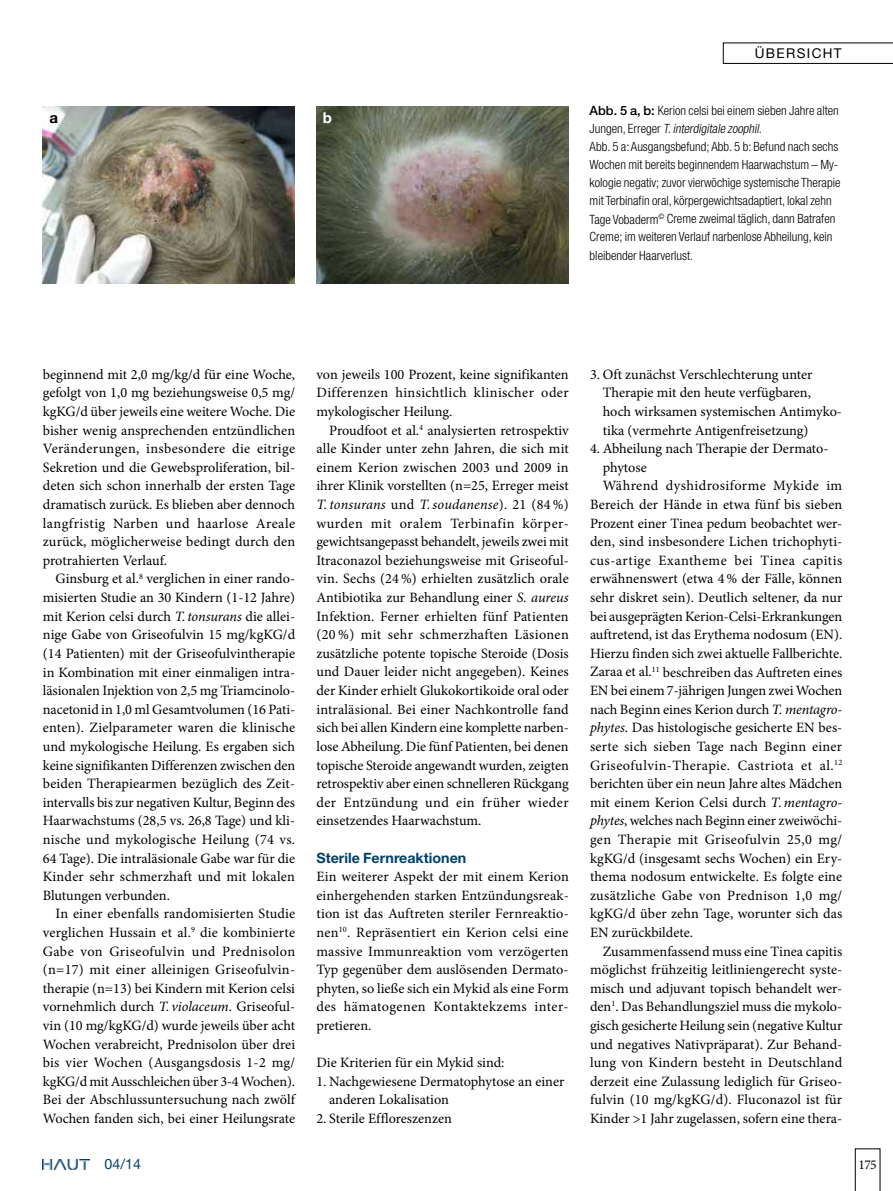
<style>
.page{position:relative;width:893px;height:1191px;background:#fff}
.page>*{position:absolute;margin:0;border:0;box-sizing:border-box;transform-origin:0 0}
.t1{font:700 15px "Helvetica Neue LT Std";color:#000}
.t2{font:700 15px "Helvetica Neue LT Std";color:#fff}
.t3{font:14.25px/18.6px "Minion Pro";color:#000;text-align:justify}
.t4{font:14.25px "Minion Pro";letter-spacing:.03em;color:#000}
.t5{font:14.25px "Minion Pro";letter-spacing:.02em;color:#000}
.t6{font:14.25px "Minion Pro";letter-spacing:.035em;color:#000}
.t7{font:14.25px "Minion Pro";letter-spacing:.025em;color:#000}
.t8{font:700 14.25px "Helvetica Neue LT Std";color:#004169}
.t9{font:14.25px "Helvetica Neue LT Std";color:#004169}
.t10{font:13.5px "Helvetica Neue LT Std";letter-spacing:.1em;color:#000}
.t11{font:13.5px "Minion Pro";color:#000}
.t12{font:300 condensed 12.75px/18px "Helvetica Neue LT Std";color:#000}
.s1{font-weight:500;font-stretch:normal}
.s2{font-style:italic}
</style>
<div class="page">
<svg style="left:855px;top:1148px;width:25px;height:43px"></svg>
<svg style="left:43px;top:1169px;width:43px;height:1px"></svg>
<img style="left:43px;top:1159px;width:46px;height:10px">
<svg style="left:723px;top:43px;width:170px;height:21px"></svg>
<img style="left:43px;top:106px;width:252px;height:178px">
<img style="left:316px;top:106px;width:252px;height:178px">
<p class="t1" style="left:49px;top:108px;width:10px">a</p>
<p class="t2" style="left:323px;top:108px;width:11px">b</p>
<p class="t10" style="left:755px;top:45px;width:88px">ÜBERSICHT</p>
<p class="t12" style="left:590px;top:102px;width:252px"><span class="s1">Abb. 5 a, b:</span> Kerion celsi bei einem sieben Jahre alten J u n g e n , E r r e g e r <span class="s2">T.interdigitale zoophil</span>.<br>Abb. 5 a: Ausgangsbefund; Abb. 5 b: Befund nach sechs Wochen mit bereits beginnendem Haarwachstum – My&shy;kologie negativ; zuvor vierwöchige systemische Therapie mit Terbinafin oral, körpergewichtsadaptiert, lokal zehn Tage Vobaderm<sup>©</sup> Creme zweimal täglich, dann Batrafen Creme; im weiteren Verlauf narbenlose Abheilung, kein bleibender Haarverlust.</p>
<p class="t3" style="left:43px;top:365px;width:254px">beginnend mit 2,0 mg/kg/d für eine Woche, gefolgt von 1,0 mg beziehungsweise 0,5 mg/ kgKG/d über jeweils eine weitere Woche. Die bisher wenig ansprechenden entzündlichen Veränderungen, insbesondere die eitrige Sekretion und die Gewebsproliferation, bil&shy;deten sich schon innerhalb der ersten Tage dramatisch zurück. Es blieben aber dennoch langfristig Narben und haarlose Areale zurück, möglicherweise bedingt durch den protrahierten Verlauf.</p>
<p class="t3" style="left:43px;top:569px;width:254px;text-indent:13px">Ginsburg et al.<sup>8</sup> verglichen in einer rando&shy;misierten Studie an 30 Kindern (1-12 Jahre) mit Kerion celsi durch <span class="s2">T.tonsurans</span> die allei&shy;nige Gabe von Griseofulvin 15 mg/kgKG/d (14 Patienten) mit der Griseofulvintherapie in Kombination mit einer einmaligen intra&shy;läsionalen Injektion von 2,5 mg Triamcinolo&shy;nacetonid in 1,0 ml Gesamtvolumen (16 Pati&shy;enten). Zielparameter waren die klinische und mykologische Heilung. Es ergaben sich keine signifikanten Differenzen zwischen den beiden Therapiearmen bezüglich des Zeit&shy;intervalls bis zur negativen Kultur, Beginn des Haarwachstums (28,5 vs. 26,8 Tage) und kli&shy;nische und mykologische Heilung (74 vs.<br>64 Tage). Die intraläsionale Gabe war für die Kinder sehr schmerzhaft und mit lokalen Blutungen verbunden.</p>
<p class="t3" style="left:43px;top:904px;width:254px;text-indent:13px">In einer ebenfalls randomisierten Studie verglichen Hussain et al.<sup>9</sup> die kombinierte Gabe von Griseofulvin und Prednisolon (n=17) mit einer alleinigen Griseofulvin&shy;therapie (n=13) bei Kindern mit Kerion celsi vornehmlich durch <span class="s2">T. violaceum</span>. Griseoful&shy;vin (10 mg/kgKG/d) wurde jeweils über acht Wochen verabreicht, Prednisolon über drei bis vier Wochen (Ausgangsdosis 1-2 mg/ kgKG/d mit Ausschleichen über 3-4 Wochen).<br>Bei der Abschlussuntersuchung nach zwölf Wochen fanden sich, bei einer Heilungsrate</p>
<p class="t3" style="left:316px;top:365px;width:254px">von jeweils 100 Prozent, keine signifikanten Differenzen hinsichtlich klinischer oder mykologischer Heilung.</p>
<p class="t3" style="left:316px;top:421px;width:254px;text-indent:13px">Proudfoot et al.<sup>4</sup> analysierten retrospektiv alle Kinder unter zehn Jahren, die sich mit einem Kerion zwischen 2003 und 2009 in ihrer Klinik vorstellten (n=25, Erreger meist <span class="s2">T. tonsurans</span> und <span class="s2">T.soudanense</span>). 21 (84%) wurden mit oralem Terbinafin körper&shy;gewichtsangepasst behandelt, jeweils zwei mit Itraconazol beziehungsweise mit Griseoful&shy;vin. Sechs (24%) erhielten zusätzlich orale Antibiotika zur Behandlung einer <span class="s2">S. aureus </span>Infektion. Ferner erhielten fünf Patienten (20 %) mit sehr schmerzhaften Läsionen zusätzliche potente topische Steroide (Dosis und Dauer leider nicht angegeben). Keines der Kinder erhielt Glukokortikoide oral oder intraläsional. Bei einer Nachkontrolle fand sich bei allen Kindern eine komplette narben&shy;lose Abheilung. Die fünf Patienten, bei denen topische Steroide angewandt wurden, zeigten retrospektiv aber einen schnelleren Rückgang der Entzündung und ein früher wieder einsetzendes Haarwachstum.</p>
<p class="t8" style="left:316px;top:848px;width:151px">Sterile Fernreaktionen</p>
<p class="t3" style="left:316px;top:867px;width:254px">Ein weiterer Aspekt der mit einem Kerion einhergehenden starken Entzündungsreak&shy;tion ist das Auftreten steriler Fernreaktio&shy;nen<sup>10</sup>. Repräsentiert ein Kerion celsi eine massive Immunreaktion vom verzögerten Typ gegenüber dem auslösenden Dermato&shy;phyten, so ließe sich ein Mykid als eine Form des hämatogenen Kontaktekzems inter&shy;pretieren.</p>
<p class="t3" style="left:316px;top:1053px;width:190px">Die Kriterien für ein Mykid sind:</p>
<p class="t3" style="left:329px;top:1072px;width:237px;text-indent:-13px">1. Nachgewiesene Dermatophytose an einer anderen Lokalisation</p>
<p class="t3" style="left:316px;top:1109px;width:137px">2. Sterile Effloreszenzen</p>
<p class="t3" style="left:603px;top:365px;width:241px;text-align:left;text-indent:-13px">3. Oft zunächst Verschlechterung unter Therapie mit den heute verfügbaren, hoch wirksamen systemischen Antimyko&shy;tika (vermehrte Antigenfreisetzung)</p>
<p class="t3" style="left:590px;top:439px;width:240px">4. Abheilung nach Therapie der Dermato-</p>
<p class="t3" style="left:603px;top:458px;width:46px">phytose</p>
<p class="t4" style="left:603px;top:476px;width:241px">Während dyshidrosiforme Mykide im</p>
<p class="t3" style="left:590px;top:495px;width:254px">Bereich der Hände in etwa fünf bis sieben</p>
<p class="t3" style="left:590px;top:514px;width:254px">Prozent einer Tinea pedum beobachtet wer-</p>
<p class="t3" style="left:590px;top:532px;width:254px">den, sind insbesondere Lichen trichophyti-</p>
<p class="t6" style="left:590px;top:551px;width:254px">cus-artige Exantheme bei Tinea capitis</p>
<p class="t3" style="left:590px;top:569px;width:254px">erwähnenswert (etwa 4% der Fälle, können</p>
<p class="t3" style="left:590px;top:588px;width:254px">sehr diskret sein). Deutlich seltener, da nur</p>
<p class="t3" style="left:590px;top:607px;width:254px">bei ausgeprägten Kerion-Celsi-Erkrankungen</p>
<p class="t3" style="left:590px;top:625px;width:254px">auftretend, ist das Erythema nodosum (EN).</p>
<p class="t3" style="left:590px;top:644px;width:254px">Hierzu finden sich zwei aktuelle Fallberichte.</p>
<p class="t3" style="left:590px;top:662px;width:254px">Zaraa et al.<sup>11</sup> beschreiben das Auftreten eines</p>
<p class="t3" style="left:590px;top:681px;width:254px">EN bei einem 7-jährigen Jungen zwei Wochen</p>
<p class="t3" style="left:590px;top:700px;width:254px">nach Beginn eines Kerion durch <span class="s2">T. mentagro-</span></p>
<p class="t3" style="left:590px;top:718px;width:254px"><span class="s2">phytes</span>. Das histologische gesicherte EN bes-</p>
<p class="t5" style="left:590px;top:737px;width:254px">serte sich sieben Tage nach Beginn einer</p>
<p class="t4" style="left:590px;top:755px;width:254px">Griseofulvin-Therapie. Castriota et al.<sup>12</sup></p>
<p class="t3" style="left:590px;top:774px;width:254px">berichten über ein neun Jahre altes Mädchen</p>
<p class="t3" style="left:590px;top:793px;width:254px">mit einem Kerion Celsi durch <span class="s2">T.mentagro-</span></p>
<p class="t3" style="left:590px;top:811px;width:254px"><span class="s2">phytes</span>, welches nach Beginn einer zweiwöchi-</p>
<p class="t7" style="left:590px;top:830px;width:254px">gen Therapie mit Griseofulvin 25,0 mg/</p>
<p class="t3" style="left:590px;top:848px;width:254px">kgKG/d (insgesamt sechs Wochen) ein Ery-</p>
<p class="t3" style="left:590px;top:867px;width:254px">thema nodosum entwickelte. Es folgte eine</p>
<p class="t5" style="left:590px;top:885px;width:254px">zusätzliche Gabe von Prednison 1,0 mg/</p>
<p class="t3" style="left:590px;top:904px;width:254px">kgKG/d über zehn Tage, worunter sich das</p>
<p class="t3" style="left:590px;top:923px;width:104px">EN zurückbildete.</p>
<p class="t3" style="left:603px;top:941px;width:241px">Zusammenfassend muss eine Tinea capitis</p>
<p class="t3" style="left:590px;top:960px;width:254px">möglichst frühzeitig leitliniengerecht syste-</p>
<p class="t3" style="left:590px;top:979px;width:254px">misch und adjuvant topisch behandelt wer-</p>
<p class="t3" style="left:590px;top:997px;width:254px">den<sup>1</sup>. Das Behandlungsziel muss die mykolo-</p>
<p class="t3" style="left:590px;top:1016px;width:254px">gisch gesicherte Heilung sein (negative Kultur</p>
<p class="t3" style="left:590px;top:1034px;width:254px">und negatives Nativpräparat). Zur Behand-</p>
<p class="t3" style="left:590px;top:1053px;width:254px">lung von Kindern besteht in Deutschland</p>
<p class="t3" style="left:590px;top:1072px;width:254px">derzeit eine Zulassung lediglich für Griseo-</p>
<p class="t3" style="left:590px;top:1090px;width:254px">fulvin (10 mg/kgKG/d). Fluconazol ist für</p>
<p class="t3" style="left:590px;top:1109px;width:254px">Kinder &gt;1 Jahr zugelassen, sofern eine thera-</p>
<p class="t9" style="left:105px;top:1155px;width:38px">04/14</p>
<p class="t11" style="left:859px;top:1155px;width:20px">175</p>
</div>
